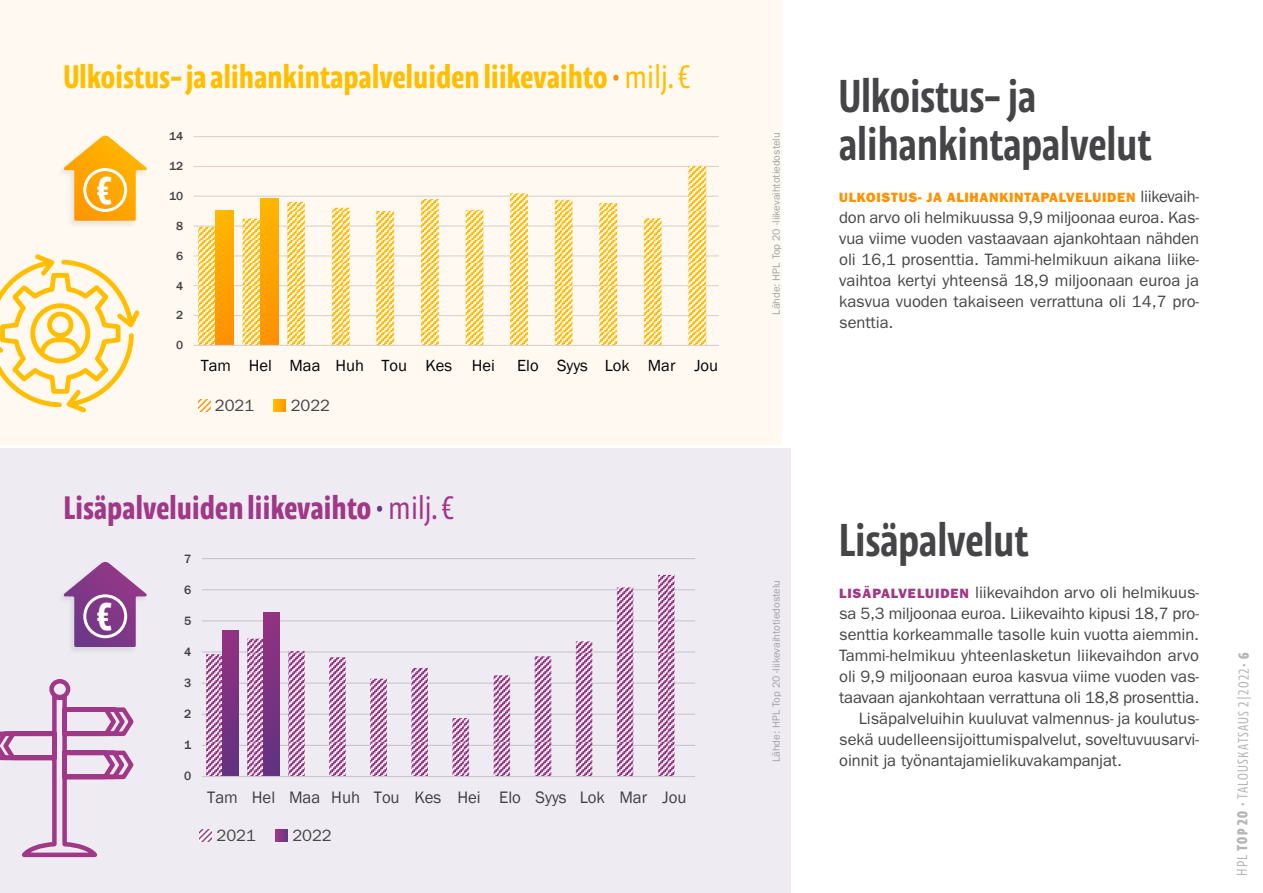
<style>
.page{position:relative;width:1263px;height:893px;background:#fff}
.page>*{position:absolute;margin:0;border:0;box-sizing:border-box;transform-origin:0 0}
.Talouskatsaus___Palv{font:500 48px/48px "Floki";color:#454547}
.t1{font:600 33.75px "Floki";letter-spacing:.01em;color:#ffbe00}
.t2{font:600 33.75px "Floki";letter-spacing:.01em;color:#a03787}
.t3{font:17.1px "Franklin Gothic";color:#454547}
.Ajankohtaista___leip{font:16.5px/21px "ITC Franklin Gothic Std";letter-spacing:-.005em;color:#454547;text-align:justify}
.t4{font:16.5px "Franklin Gothic";color:#000}
.t5{font:300 15px "Floki";color:#b5b5b5}
.Ajankohtaista___leip-2{font:13.5px "ITC Franklin Gothic Std Hvy";letter-spacing:.055em;color:#ff9100}
.t6{font:500 12.45px "Franklin Gothic";color:#454547}
.t7{font:500 12px "Franklin Gothic";color:#454547}
.Lähde{font:10.5px "ITC Franklin Gothic Std";letter-spacing:-.005em;color:#a2a2a3}
.s1{font-weight:300;color:#ff9100}
.s2{font-weight:300}
.s3{font-weight:300;color:#643787}
.s4{font-family:"ITC Franklin Gothic Std";font-size:16.5px;color:#454547}
.s5{font-family:"ITC Franklin Gothic Std Hvy";font-size:13.5px;color:#a03787}
.s6{font-weight:700}
</style>
<div class="page">
<div style="left:0;top:0;width:781px;height:446px;background:#fff9f2"></div>
<hr style="left:0;top:445px;width:790px;height:3px;background:#fff">
<div style="left:0;top:448px;width:790px;height:445px;background:#efebf3"></div>
<svg style="left:0;top:679px;width:134px;height:179px"></svg>
<svg style="left:0;top:254px;width:140px;height:159px"></svg>
<hr style="left:194px;top:315px;width:535px;height:1px;background:#d9d9d9">
<hr style="left:194px;top:285px;width:535px;height:1px;background:#d9d9d9">
<hr style="left:194px;top:255px;width:535px;height:1px;background:#d9d9d9">
<hr style="left:194px;top:225px;width:535px;height:2px;background:#d9d9d9">
<hr style="left:194px;top:196px;width:535px;height:1px;background:#d9d9d9">
<hr style="left:194px;top:166px;width:535px;height:1px;background:#d9d9d9">
<hr style="left:194px;top:136px;width:535px;height:1px;background:#d9d9d9">
<svg style="left:198px;top:166px;width:508px;height:179px"></svg>
<div style="left:216px;top:211px;width:18px;height:134px;background:linear-gradient(to bottom,#ffb600,#ff9000)"></div>
<div style="left:260px;top:198px;width:18px;height:147px;background:linear-gradient(to bottom,#ffb700,#ff9000)"></div>
<hr style="left:194px;top:345px;width:535px;height:1px;background:#d9d9d9">
<svg style="left:198px;top:399px;width:12px;height:12px"></svg>
<svg style="left:274px;top:399px;width:12px;height:12px"></svg>
<div style="left:57px;top:134px;width:91px;height:95px;background:#231f20;opacity:.1"></div>
<hr style="left:202px;top:745px;width:493px;height:1px;background:#d9d9d9">
<hr style="left:202px;top:714px;width:493px;height:1px;background:#d9d9d9">
<hr style="left:202px;top:682px;width:493px;height:2px;background:#d9d9d9">
<hr style="left:202px;top:651px;width:493px;height:2px;background:#d9d9d9">
<hr style="left:202px;top:620px;width:493px;height:1px;background:#d9d9d9">
<hr style="left:202px;top:589px;width:493px;height:1px;background:#d9d9d9">
<hr style="left:202px;top:558px;width:493px;height:1px;background:#d9d9d9">
<svg style="left:206px;top:575px;width:468px;height:201px"></svg>
<div style="left:222px;top:631px;width:17px;height:145px;background:linear-gradient(to bottom,#933280,#603280)"></div>
<div style="left:263px;top:613px;width:17px;height:163px;background:linear-gradient(to bottom,#933280,#603280)"></div>
<hr style="left:202px;top:776px;width:493px;height:1px;background:#d9d9d9">
<svg style="left:200px;top:829px;width:12px;height:12px"></svg>
<svg style="left:276px;top:829px;width:12px;height:12px"></svg>
<div style="left:57px;top:561px;width:91px;height:94px;background:#231f20;opacity:.1"></div>
<div style="left:719px;top:116px;width:52px;height:277px;background:#fff9f2"></div>
<svg style="left:63px;top:136px;width:84px;height:85px"></svg>
<svg style="left:63px;top:562px;width:84px;height:85px"></svg>
<p class="t1" style="left:64px;top:50px;width:628px">Ulkoistus- ja alihankintapalveluiden liikevaihto <span class="s1">•</span> <span class="s2">milj. €</span></p>
<p class="t7" style="left:169px;top:129px;width:16px">14</p>
<p class="t7" style="left:169px;top:159px;width:16px">12</p>
<p class="t7" style="left:169px;top:189px;width:16px">10</p>
<p class="t7" style="left:176px;top:218px;width:9px">8</p>
<p class="t7" style="left:176px;top:248px;width:9px">6</p>
<p class="t7" style="left:176px;top:278px;width:9px">4</p>
<p class="t7" style="left:176px;top:308px;width:9px">2</p>
<p class="t7" style="left:176px;top:338px;width:9px">0</p>
<p class="t4" style="left:201px;top:355px;width:296px">Tam Hel Maa Huh Tou Kes Hei</p>
<p class="t4" style="left:517px;top:355px;width:202px">Elo Syys Lok Mar Jou</p>
<p class="Ajankohtaista___leip" style="left:215px;top:395px;width:41px">2021</p>
<p class="Ajankohtaista___leip" style="left:291px;top:395px;width:41px">2022</p>
<p class="t2" style="left:64px;top:480px;width:391px">Lisäpalveluiden liikevaihto <span class="s3">•</span> <span class="s2">milj. €</span></p>
<p class="t6" style="left:184px;top:551px;width:9px">7</p>
<p class="t6" style="left:184px;top:582px;width:9px">6</p>
<p class="t6" style="left:184px;top:613px;width:9px">5</p>
<p class="t6" style="left:184px;top:644px;width:9px">4</p>
<p class="t6" style="left:184px;top:675px;width:9px">3</p>
<p class="t6" style="left:184px;top:706px;width:9px">2</p>
<p class="t6" style="left:184px;top:737px;width:9px">1</p>
<p class="t6" style="left:184px;top:769px;width:9px">0</p>
<p class="t3" style="left:207px;top:786px;width:481px">Tam Hel Maa Huh Tou Kes Hei Elo Syys Lok Mar Jou</p>
<p class="Ajankohtaista___leip" style="left:217px;top:825px;width:41px">2021</p>
<p class="Ajankohtaista___leip" style="left:292px;top:825px;width:41px">2022</p>
<p class="Lähde" style="left:770px;top:315px;width:184px;rotate:-90deg">Lähde: HPL Top 20 -liikevaihtotiedostelu</p>
<p class="Lähde" style="left:770px;top:762px;width:184px;rotate:-90deg">Lähde: HPL Top 20 -liikevaihtotiedostelu</p>
<p class="Talouskatsaus___Palv" style="left:839px;top:68px;width:314px">Ulkoistus- ja alihankintapalvelut</p>
<p class="Ajankohtaista___leip-2" style="left:839px;top:190px;width:362px">ULKOISTUS- JA ALIHANKINTAPALVELUIDEN <span class="s4">liikevaih-</span></p>
<p class="Ajankohtaista___leip" style="left:839px;top:207px;width:362px">don arvo oli helmikuussa 9,9 miljoonaa euroa. Kas&shy;vua viime vuoden vastaavaan ajankohtaan nähden oli 16,1 prosenttia. Tammi-helmikuun aikana liike&shy;vaihtoa kertyi yhteensä 18,9 miljoonaan euroa ja kasvua vuoden takaiseen verrattuna oli 14,7 pro&shy;senttia.</p>
<p class="Talouskatsaus___Palv" style="left:839px;top:512px;width:191px">Lisäpalvelut</p>
<p class="Ajankohtaista___leip" style="left:839px;top:582px;width:362px"><span class="s5">LISÄPALVELUIDEN</span> liikevaihdon arvo oli helmikuus&shy;sa 5,3 miljoonaa euroa. Liikevaihto kipusi 18,7 pro&shy;senttia korkeammalle tasolle kuin vuotta aiemmin.<br>Tammi-helmikuu yhteenlasketun liikevaihdon arvo oli 9,9 miljoonaan euroa kasvua viime vuoden vas&shy;taavaan ajankohtaan verrattuna oli 18,8 prosenttia.</p>
<p class="Ajankohtaista___leip" style="left:839px;top:708px;width:362px;text-indent:20px">Lisäpalveluihin kuuluvat valmennus- ja koulutus&shy;sekä uudelleensijoittumispalvelut, soveltuvuusarvi&shy;oinnit ja työnantajamielikuvakampanjat.</p>
<p class="t5" style="left:1229px;top:876px;width:225px;rotate:-89deg">HPL <span class="s6">TOP 20</span> • TALOUSKATSAUS 2|2022• <span class="s6">6</span></p>
</div>
